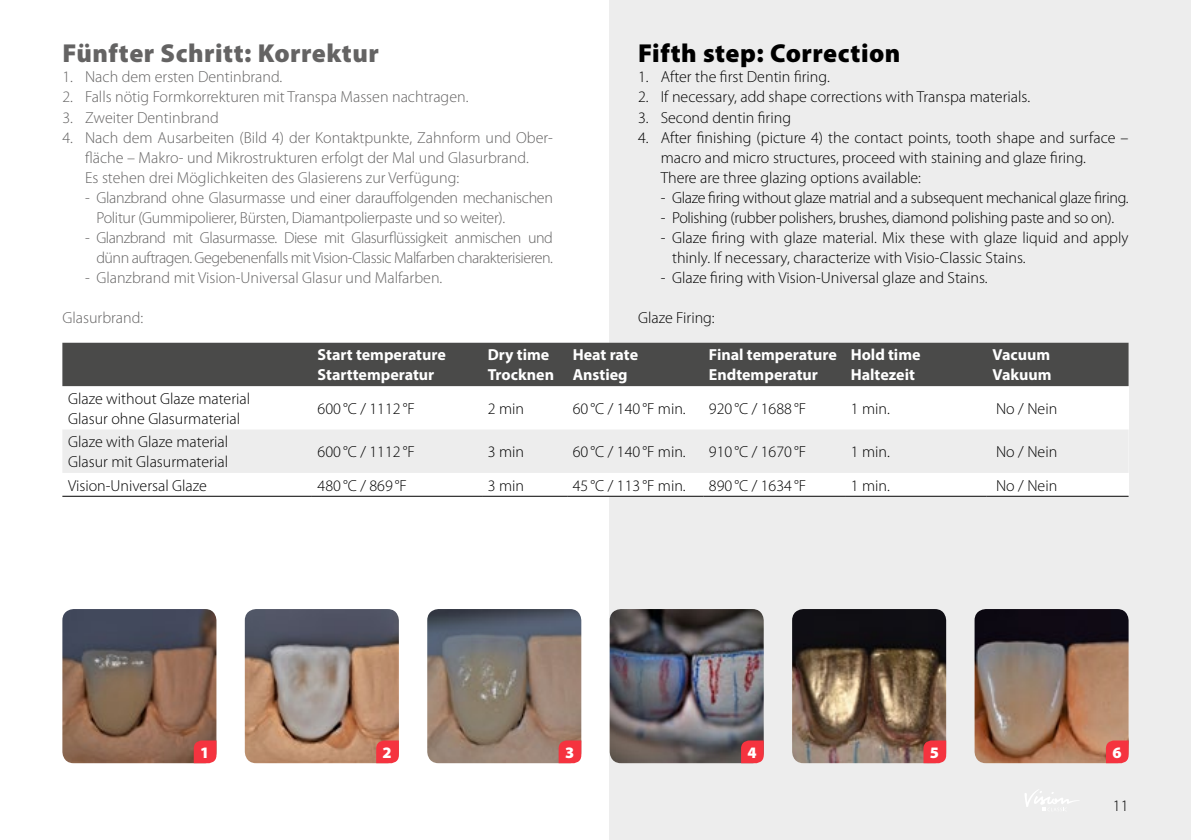
<style>
.page{position:relative;width:1191px;height:840px;background:#fff}
.page>*{position:absolute;margin:0;border:0;box-sizing:border-box;transform-origin:0 0}
.t1{font:900 26px "Myriad Pro";letter-spacing:.02em;color:#646363}
.t2{font:900 26px "Myriad Pro";letter-spacing:.02em;color:#000}
.t3{font:300 16px/20px "Myriad Pro";color:#000}
.t4{font:300 16px/20px "Myriad Pro";color:#646363}
.t5{font:300 16px/20px "Myriad Pro";letter-spacing:-.03em;color:#646363;text-align:right}
.t6{font:300 16px "Myriad Pro";letter-spacing:-.02em;color:#000}
.t7{font:300 16px/20px "Myriad Pro";letter-spacing:-.02em;color:#646363}
.t8{font:700 16px/20px "Myriad Pro";color:#fff}
.t9{font:900 16px "Myriad Pro";color:#fff}
</style>
<div class="page">
<div style="left:609px;top:0;width:582px;height:839px;background:#ededed"></div>
<svg style="left:1025px;top:790px;width:54px;height:20px"></svg>
<img style="left:62px;top:609px;width:154px;height:153px">
<img style="left:427px;top:609px;width:154px;height:153px">
<img style="left:792px;top:609px;width:154px;height:153px">
<img style="left:609px;top:609px;width:154px;height:153px">
<img style="left:974px;top:609px;width:154px;height:153px">
<img style="left:245px;top:609px;width:154px;height:153px">
<svg style="left:194px;top:740px;width:22px;height:22px"></svg>
<svg style="left:376px;top:740px;width:23px;height:22px"></svg>
<svg style="left:558px;top:740px;width:23px;height:22px"></svg>
<svg style="left:923px;top:740px;width:23px;height:22px"></svg>
<svg style="left:741px;top:740px;width:22px;height:22px"></svg>
<svg style="left:1106px;top:740px;width:22px;height:22px"></svg>
<div style="left:62px;top:342px;width:1066px;height:154px;background:#fff"></div>
<div style="left:62px;top:342px;width:1066px;height:44px;background:#4a4a49"></div>
<div style="left:62px;top:430px;width:1066px;height:42px;background:#ededed"></div>
<hr style="left:62px;top:495px;width:250px;height:1px;background:#000">
<hr style="left:312px;top:495px;width:170px;height:1px;background:#000">
<hr style="left:482px;top:495px;width:85px;height:1px;background:#000">
<hr style="left:567px;top:495px;width:136px;height:1px;background:#000">
<hr style="left:703px;top:495px;width:142px;height:1px;background:#000">
<hr style="left:845px;top:495px;width:141px;height:1px;background:#000">
<hr style="left:986px;top:495px;width:142px;height:1px;background:#000">
<h1 class="t1" style="left:62px;top:39px;width:318px">Fünfter Schritt: Korrektur</h1>
<p class="t4" style="left:62px;top:67px;width:221px">1. Nach dem ersten Dentinbrand.</p>
<p class="t4" style="left:62px;top:87px;width:407px">2. Falls nötig Formkorrekturen mit Transpa Massen nachtragen.</p>
<p class="t4" style="left:62px;top:107px;width:158px">3. Zweiter Dentinbrand</p>
<p class="t4" style="left:85px;top:127px;width:469px;text-indent:-23px">4. Nach dem Ausarbeiten (Bild 4) der Kontaktpunkte, Zahnform und Ober&shy;fläche – Makro- und Mikrostrukturen erfolgt der Mal und Glasurbrand.<br>Es stehen drei Möglichkeiten des Glasierens zur Verfügung:</p>
<p class="t7" style="left:96px;top:187px;width:458px;text-indent:-11px">- Glanzbrand ohne Glasurmasse und einer darauffolgenden mechanischen<br>Politur (Gummipolierer, Bürsten, Diamantpolierpaste und so weiter).</p>
<p class="t5" style="left:85px;top:227px;width:469px">- Glanzbrand mit Glasurmasse. Diese mit Glasurflüssigkeit anmischen und dünn auftragen. Gegebenenfalls mit Vision-Classic Malfarben charakterisieren.</p>
<p class="t4" style="left:85px;top:267px;width:359px">- Glanzbrand mit Vision-Universal Glasur und Malfarben.</p>
<p class="t4" style="left:62px;top:307px;width:82px">Glasurbrand:</p>
<h1 class="t2" style="left:638px;top:39px;width:264px">Fifth step: Correction</h1>
<p class="t3" style="left:638px;top:67px;width:193px">1. After the first Dentin firing.</p>
<p class="t3" style="left:638px;top:87px;width:393px">2. If necessary, add shape corrections with Transpa materials.</p>
<p class="t3" style="left:638px;top:107px;width:154px">3. Second dentin firing</p>
<p class="t3" style="left:660px;top:127px;width:469px;text-indent:-23px">4. After finishing (picture 4) the contact points, tooth shape and surface – macro and micro structures, proceed with staining and glaze firing.<br>There are three glazing options available:</p>
<p class="t6" style="left:660px;top:188px;width:469px">- Glaze firing without glaze matrial and a subsequent mechanical glaze firing.</p>
<p class="t6" style="left:660px;top:208px;width:455px">- Polishing (rubber polishers, brushes, diamond polishing paste and so on).</p>
<p class="t3" style="left:672px;top:227px;width:458px;text-indent:-11px">- Glaze firing with glaze material. Mix these with glaze liquid and apply thinly. If necessary, characterize with Visio-Classic Stains.</p>
<p class="t3" style="left:660px;top:267px;width:328px">- Glaze firing with Vision-Universal glaze and Stains.</p>
<p class="t3" style="left:638px;top:307px;width:78px">Glaze Firing:</p>
<p class="t8" style="left:317px;top:344px;width:130px">Start temperature<br>Starttemperatur</p>
<p class="t8" style="left:488px;top:344px;width:68px">Dry time<br>Trocknen</p>
<p class="t8" style="left:573px;top:344px;width:67px">Heat rate<br>Anstieg</p>
<p class="t8" style="left:709px;top:344px;width:129px">Final temperature<br>Endtemperatur</p>
<p class="t8" style="left:850px;top:344px;width:71px">Hold time<br>Haltezeit</p>
<p class="t8" style="left:992px;top:344px;width:61px">Vacuum<br>Vakuum</p>
<p class="t3" style="left:68px;top:388px;width:184px">Glaze without Glaze material<br>Glasur ohne Glasurmaterial</p>
<p class="t3" style="left:317px;top:398px;width:99px">600 °C / 1112 °F</p>
<p class="t3" style="left:488px;top:398px;width:38px">2 min</p>
<p class="t3" style="left:573px;top:398px;width:114px">60 °C / 140 °F min.</p>
<p class="t3" style="left:709px;top:398px;width:99px">920 °C / 1688 °F</p>
<p class="t3" style="left:850px;top:398px;width:41px">1 min.</p>
<p class="t3" style="left:996px;top:398px;width:63px">No / Nein</p>
<p class="t3" style="left:68px;top:432px;width:162px">Glaze with Glaze material<br>Glasur mit Glasurmaterial</p>
<p class="t3" style="left:317px;top:442px;width:99px">600 °C / 1112 °F</p>
<p class="t3" style="left:488px;top:442px;width:38px">3 min</p>
<p class="t3" style="left:573px;top:442px;width:114px">60 °C / 140 °F min.</p>
<p class="t3" style="left:709px;top:442px;width:99px">910 °C / 1670 °F</p>
<p class="t3" style="left:850px;top:442px;width:41px">1 min.</p>
<p class="t3" style="left:996px;top:442px;width:63px">No / Nein</p>
<p class="t3" style="left:68px;top:475px;width:140px">Vision-Universal Glaze</p>
<p class="t3" style="left:317px;top:475px;width:91px">480 °C / 869 °F</p>
<p class="t3" style="left:488px;top:475px;width:38px">3 min</p>
<p class="t3" style="left:573px;top:475px;width:114px">45 °C / 113 °F min.</p>
<p class="t3" style="left:709px;top:475px;width:99px">890 °C / 1634 °F</p>
<p class="t3" style="left:850px;top:475px;width:41px">1 min.</p>
<p class="t3" style="left:996px;top:475px;width:63px">No / Nein</p>
<p class="t9" style="left:200px;top:743px;width:11px">1</p>
<p class="t9" style="left:382px;top:743px;width:11px">2</p>
<p class="t9" style="left:565px;top:743px;width:11px">3</p>
<p class="t9" style="left:747px;top:743px;width:11px">4</p>
<p class="t9" style="left:930px;top:743px;width:11px">5</p>
<p class="t9" style="left:1112px;top:743px;width:11px">6</p>
<p class="t3" style="left:1113px;top:795px;width:17px">11</p>
</div>
